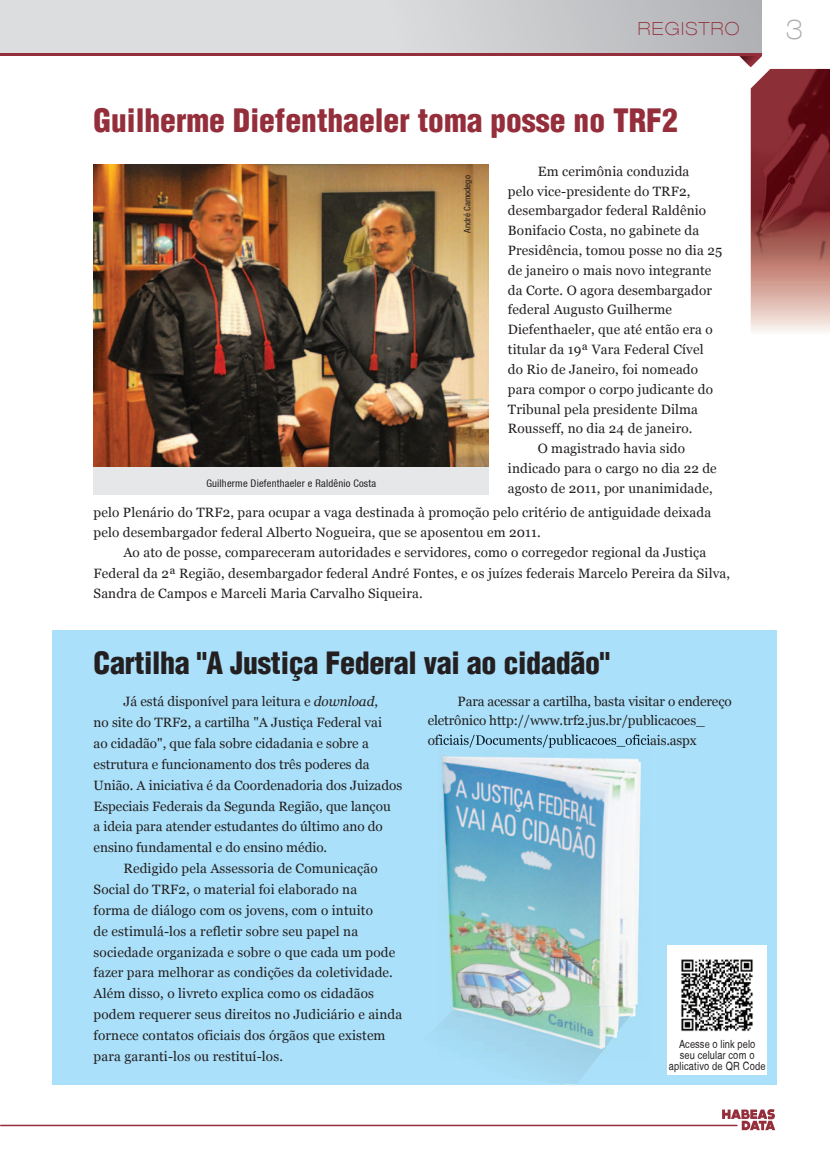
<style>
.page{position:relative;width:830px;height:1170px;background:#fff}
.page>*{position:absolute;margin:0;border:0;box-sizing:border-box;transform-origin:0 0}
.t1{font:900 condensed 31.5px "Helvetica";color:#952e3b}
.t2{font:900 condensed 30px "Helvetica";letter-spacing:-.01em;color:#231f20}
.t3{font:100 expanded 27px "Helvetica 33";color:#a8a9ad}
.t4{font:100 expanded 18px "Helvetica 33";letter-spacing:.075em;color:#952e3b}
.t5{font:13.5px/20.2px "Georgia";letter-spacing:.01em;color:#231f20}
.t6{font:13.5px/19.5px "Georgia";letter-spacing:-.01em;color:#231f20}
.t7{font:condensed 11.25px/11.2px "Helvetica";letter-spacing:.01em;color:#231f20;text-align:center}
.t8{font:condensed 10.5px "Helvetica 57";letter-spacing:.02em;color:#231f20}
.t9{font:condensed 9px "Helvetica 57";color:#231f20}
.s1{font-style:italic}
</style>
<div class="page">
<svg style="left:721px;top:1109px;width:53px;height:21px"></svg>
<div style="left:0;top:0;width:761px;height:54px;background:linear-gradient(to right,#e7e8ea,#bbbcbf)"></div>
<hr style="left:0;top:54px;width:761px;height:2px;background:#952e3b">
<svg style="left:739px;top:56px;width:22px;height:11px"></svg>
<hr style="left:0;top:1124px;width:737px;height:2px;background:#952e3b">
<div style="left:53px;top:629px;width:723px;height:455px;background:#aae0f9"></div>
<svg style="left:750px;top:283px;width:79px;height:49px;background:#e5c7bf"></svg>
<img style="left:750px;top:69px;width:79px;height:214px">
<img style="left:94px;top:164px;width:394px;height:303px">
<div style="left:94px;top:467px;width:394px;height:27px;background:#e6e7e9"></div>
<img style="left:667px;top:945px;width:99px;height:94px">
<div style="left:667px;top:1039px;width:99px;height:35px;background:#fff"></div>
<svg style="left:399px;top:1057px;width:198px;height:28px"></svg>
<img style="left:441px;top:747px;width:155px;height:258px">
<img style="left:596px;top:758px;width:45px;height:249px">
<img style="left:438px;top:734px;width:211px;height:13px">
<img style="left:447px;top:1005px;width:190px;height:52px">
<h3 class="t4" style="left:637px;top:17px;width:103px">REGISTRO</h3>
<h3 class="t3" style="left:785px;top:14px;width:19px">3</h3>
<h1 class="t1" style="left:94px;top:101px;width:585px">Guilherme Diefenthaeler toma posse no TRF2</h1>
<p class="t9" style="left:462px;top:232px;width:59px;rotate:-90deg">André Camodego</p>
<p class="t5" style="left:537px;top:161px;width:153px">Em cerimônia conduzida</p>
<p class="t5" style="left:507px;top:181px;width:184px">pelo vice-presidente do TRF2,</p>
<p class="t5" style="left:507px;top:201px;width:200px">desembargador federal Raldênio</p>
<p class="t5" style="left:507px;top:221px;width:193px">Bonifacio Costa, no gabinete da</p>
<p class="t5" style="left:507px;top:240px;width:216px">Presidência, tomou posse no dia 25</p>
<p class="t5" style="left:507px;top:260px;width:205px">de janeiro o mais novo integrante</p>
<p class="t5" style="left:507px;top:280px;width:205px">da Corte. O agora desembargador</p>
<p class="t5" style="left:507px;top:300px;width:166px">federal Augusto Guilherme</p>
<p class="t5" style="left:507px;top:320px;width:206px">Diefenthaeler, que até então era o</p>
<p class="t5" style="left:507px;top:339px;width:197px">titular da 19ª Vara Federal Cível</p>
<p class="t5" style="left:507px;top:359px;width:192px">do Rio de Janeiro, foi nomeado</p>
<p class="t5" style="left:507px;top:379px;width:206px">para compor o corpo judicante do</p>
<p class="t5" style="left:507px;top:399px;width:191px">Tribunal pela presidente Dilma</p>
<p class="t5" style="left:507px;top:419px;width:186px">Rousseff, no dia 24 de janeiro.</p>
<p class="t5" style="left:537px;top:438px;width:149px">O magistrado havia sido</p>
<p class="t5" style="left:507px;top:458px;width:210px">indicado para o cargo no dia 22 de</p>
<p class="t5" style="left:507px;top:478px;width:206px">agosto de 2011, por unanimidade,</p>
<p class="t8" style="left:206px;top:477px;width:171px">Guilherme Diefenthaeler e Raldênio Costa</p>
<p class="t5" style="left:94px;top:502px;width:618px">pelo Plenário do TRF2, para ocupar a vaga destinada à promoção pelo critério de antiguidade deixada pelo desembargador federal Alberto Nogueira, que se aposentou em 2011.</p>
<p class="t5" style="left:94px;top:543px;width:637px;text-indent:30px">Ao ato de posse, compareceram autoridades e servidores, como o corregedor regional da Justiça<br>Federal da 2ª Região, desembargador federal André Fontes, e os juízes federais Marcelo Pereira da Silva,<br>Sandra de Campos e Marceli Maria Carvalho Siqueira.</p>
<h2 class="t2" style="left:94px;top:643px;width:517px">Cartilha "A Justiça Federal vai ao cidadão"</h2>
<p class="t6" style="left:427px;top:691px;width:305px;text-indent:30px">Para acessar a cartilha, basta visitar o endereço eletrônico http://www.trf2.jus.br/publicacoes_</p>
<p class="t5" style="left:123px;top:691px;width:256px">Já está disponível para leitura e <span class="s1">download</span>,</p>
<p class="t5" style="left:94px;top:712px;width:290px">no site do TRF2, a cartilha "A Justiça Federal vai</p>
<p class="t5" style="left:94px;top:733px;width:276px">ao cidadão", que fala sobre cidadania e sobre a</p>
<p class="t5" style="left:94px;top:754px;width:277px">estrutura e funcionamento dos três poderes da</p>
<p class="t5" style="left:94px;top:775px;width:310px">União. A iniciativa é da Coordenadoria dos Juizados</p>
<p class="t5" style="left:94px;top:796px;width:298px">Especiais Federais da Segunda Região, que lançou</p>
<p class="t5" style="left:94px;top:816px;width:290px">a ideia para atender estudantes do último ano do</p>
<p class="t5" style="left:94px;top:837px;width:235px">ensino fundamental e do ensino médio.</p>
<p class="t5" style="left:123px;top:858px;width:256px">Redigido pela Assessoria de Comunicação</p>
<p class="t5" style="left:94px;top:879px;width:265px">Social do TRF2, o material foi elaborado na</p>
<p class="t5" style="left:94px;top:900px;width:281px">forma de diálogo com os jovens, com o intuito</p>
<p class="t5" style="left:94px;top:921px;width:266px">de estimulá-los a refletir sobre seu papel na</p>
<p class="t5" style="left:94px;top:941px;width:303px">sociedade organizada e sobre o que cada um pode</p>
<p class="t5" style="left:94px;top:962px;width:300px">fazer para melhorar as condições da coletividade.</p>
<p class="t5" style="left:94px;top:983px;width:282px">Além disso, o livreto explica como os cidadãos</p>
<p class="t5" style="left:94px;top:1004px;width:310px">podem requerer seus direitos no Judiciário e ainda</p>
<p class="t5" style="left:94px;top:1025px;width:293px">fornece contatos oficiais dos órgãos que existem</p>
<p class="t5" style="left:94px;top:1046px;width:191px">para garanti-los ou restituí-los.</p>
<p class="t7" style="left:668px;top:1038px;width:98px">Acesse o link pelo<br>seu celular com o aplicativo de QR Code</p>
</div>
